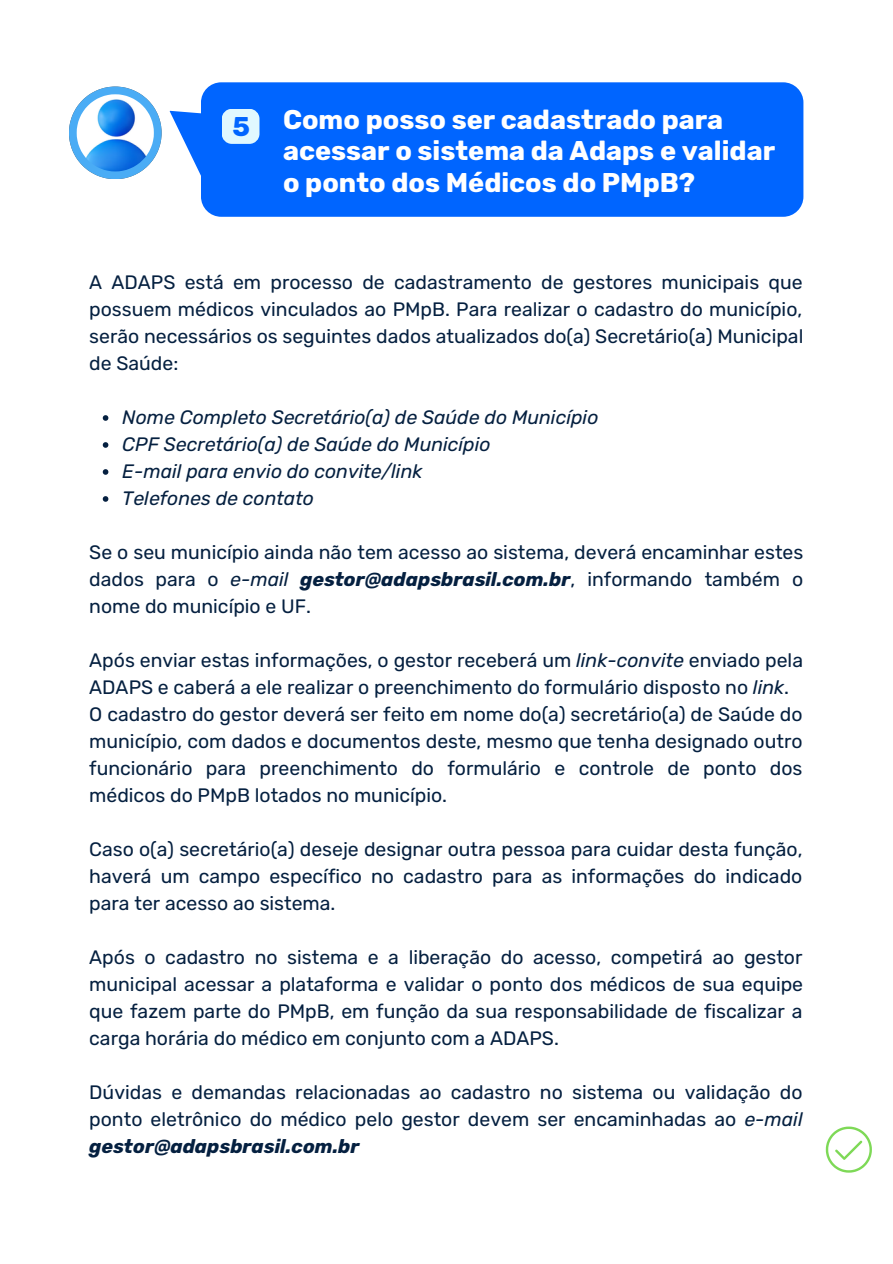
<style>
.page{position:relative;width:893px;height:1264px;background:#fff}
.page>*{position:absolute;margin:0;border:0;box-sizing:border-box;transform-origin:0 0}
.t1{font:700 27px/31.5px "Rubik";color:#fff}
.t2{font:700 27px "Rubik";color:#0065ff}
.t3{font:19.35px/27px "Rubik";color:#052040;text-align:justify}
.t4{font:italic 19.35px "Rubik";color:#052040}
.s1{font-style:italic}
.s2{font-weight:700;font-style:italic}
</style>
<div class="page">
<svg style="left:103px;top:415px;width:5px;height:6px"></svg>
<svg style="left:103px;top:442px;width:5px;height:6px"></svg>
<svg style="left:103px;top:469px;width:5px;height:6px"></svg>
<svg style="left:103px;top:496px;width:5px;height:6px"></svg>
<div style="left:201px;top:82px;width:602px;height:135px;background:#0065ff;border-radius:20px"></div>
<svg style="left:169px;top:111px;width:91px;height:92px"></svg>
<div style="left:222px;top:109px;width:37px;height:35px;background:#e0f8ff;border-radius:10px"></div>
<svg style="left:69px;top:87px;width:93px;height:92px"></svg>
<svg style="left:825px;top:1126px;width:46px;height:46px"></svg>
<p class="t2" style="left:232px;top:111px;width:19px">5</p>
<p class="t1" style="left:283px;top:104px;width:493px">Como posso ser cadastrado para acessar o sistema da Adaps e validar o ponto dos Médicos do PMpB?</p>
<p class="t3" style="left:89px;top:269px;width:715px">A ADAPS está em processo de cadastramento de gestores municipais que possuem médicos vinculados ao PMpB. Para realizar o cadastro do município, serão necessários os seguintes dados atualizados do(a) Secretário(a) Municipal de Saúde:</p>
<p class="t4" style="left:122px;top:406px;width:477px">Nome Completo Secretário(a) de Saúde do Município</p>
<p class="t4" style="left:122px;top:433px;width:370px">CPF Secretário(a) de Saúde do Município</p>
<p class="t4" style="left:122px;top:460px;width:302px">E-mail para envio do convite/link</p>
<p class="t4" style="left:122px;top:487px;width:193px">Telefones de contato</p>
<p class="t3" style="left:89px;top:539px;width:715px">Se o seu município ainda não tem acesso ao sistema, deverá encaminhar estes dados para o <span class="s1">e-mail</span> <span class="s2">gestor@adapsbrasil.com.br</span>, informando também o nome do município e UF.</p>
<p class="t3" style="left:89px;top:647px;width:715px">Após enviar estas informações, o gestor receberá um <span class="s1">link-convite</span> enviado pela<br>ADAPS e caberá a ele realizar o preenchimento do formulário disposto no <span class="s1">link</span>.</p>
<p class="t3" style="left:89px;top:701px;width:714px">O cadastro do gestor deverá ser feito em nome do(a) secretário(a) de Saúde do município, com dados e documentos deste, mesmo que tenha designado outro funcionário para preenchimento do formulário e controle de ponto dos médicos do PMpB lotados no município.</p>
<p class="t3" style="left:89px;top:835px;width:714px">Caso o(a) secretário(a) deseje designar outra pessoa para cuidar desta função, haverá um campo específico no cadastro para as informações do indicado para ter acesso ao sistema.</p>
<p class="t3" style="left:89px;top:943px;width:715px">Após o cadastro no sistema e a liberação do acesso, competirá ao gestor municipal acessar a plataforma e validar o ponto dos médicos de sua equipe que fazem parte do PMpB, em função da sua responsabilidade de fiscalizar a carga horária do médico em conjunto com a ADAPS.</p>
<p class="t3" style="left:89px;top:1078px;width:715px">Dúvidas e demandas relacionadas ao cadastro no sistema ou validação do ponto eletrônico do médico pelo gestor devem ser encaminhadas ao <span class="s1">e-mail </span><span class="s2">gestor@adapsbrasil.com.br</span></p>
</div>
